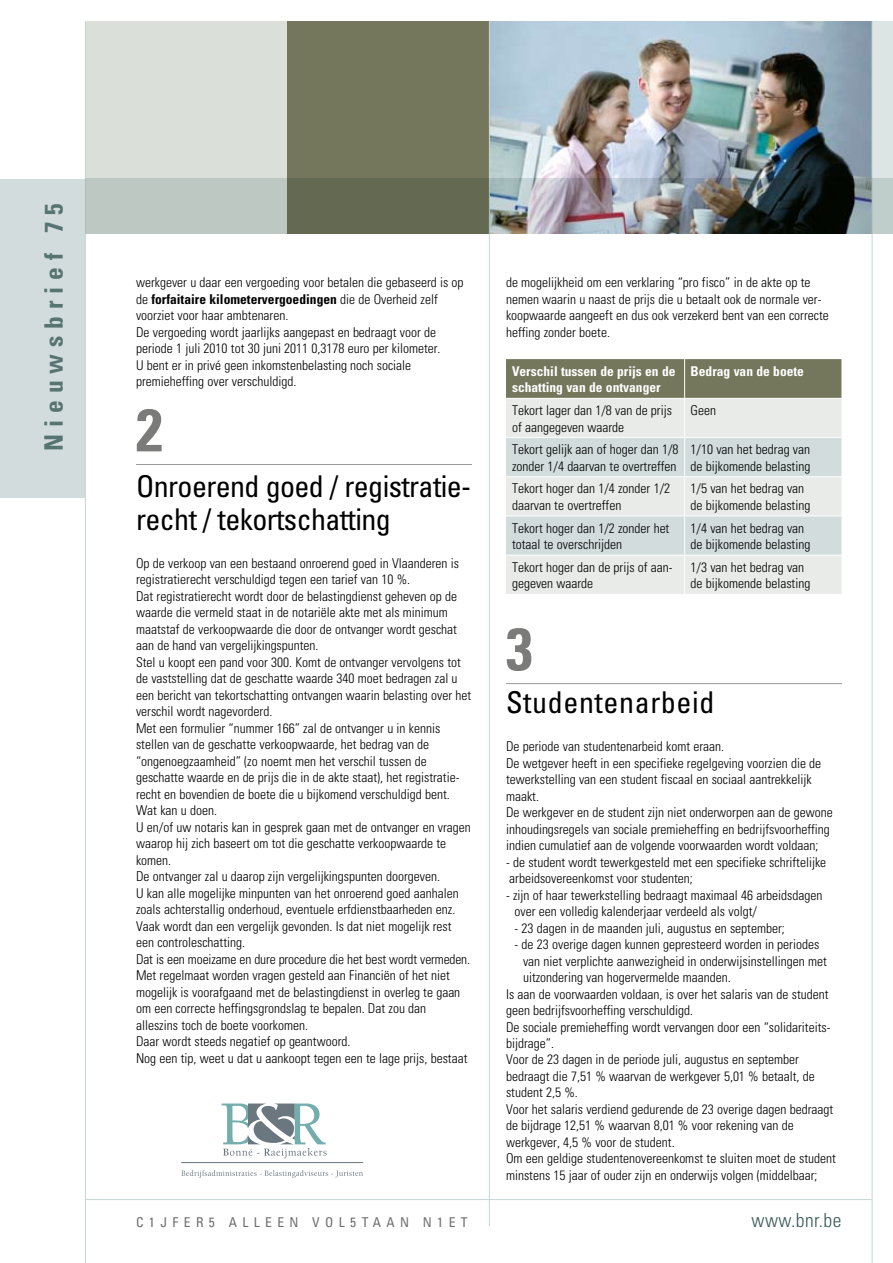
<style>
.page{position:relative;width:893px;height:1263px;background:#fff}
.page>*{position:absolute;margin:0;border:0;box-sizing:border-box;transform-origin:0 0}
.t1{font:700 condensed 60px "Univers";color:#7b7b7a}
.t2{font:condensed 30px/33px "Univers";letter-spacing:-.02em;color:#000}
.t3{font:condensed 30px "Univers";letter-spacing:.02em;color:#000}
.t4{font:700 condensed 25.5px "Univers";letter-spacing:.27em;color:#385a58}
.t5{font:300 condensed 19.5px "Univers";letter-spacing:.025em;color:#385a58}
.t6{font:300 condensed 13.5px/16.5px "Univers";color:#000}
.t7{font:700 condensed 13.5px/16.5px "Univers";color:#fff}
.t8{font:condensed 13.5px "Univers";letter-spacing:.4em;color:#6f6f6f}
.s1{font-weight:700}
</style>
<div class="page">
<img style="left:490px;top:21px;width:382px;height:158px">
<div style="left:85px;top:21px;width:202px;height:213px;background:#dbdfda"></div>
<div style="left:287px;top:21px;width:202px;height:213px;background:#74775c"></div>
<div style="left:0;top:179px;width:85px;height:318px;background:#d2dcdc"></div>
<hr style="left:85px;top:21px;width:1px;height:1242px;background:#c8d4d4">
<hr style="left:872px;top:21px;width:1px;height:1242px;background:#c8d4d4">
<hr style="left:136px;top:464px;width:336px;height:1px;background:#9c9c9c">
<hr style="left:506px;top:683px;width:336px;height:1px;background:#9c9c9c">
<div style="left:506px;top:359px;width:336px;height:39px;background:#74775c"></div>
<div style="left:506px;top:399px;width:336px;height:195px;background:#e8ebe8"></div>
<svg style="left:506px;top:438px;width:336px;height:117px;background:#d9e1e0"></svg>
<hr style="left:684px;top:359px;width:1px;height:39px;background:#fff">
<hr style="left:684px;top:399px;width:1px;height:38px;background:#fff">
<hr style="left:506px;top:437px;width:179px;height:1px;background:#fff">
<hr style="left:685px;top:437px;width:157px;height:1px;background:#fff">
<hr style="left:684px;top:438px;width:1px;height:38px;background:#fff">
<hr style="left:506px;top:476px;width:179px;height:1px;background:#fff">
<hr style="left:685px;top:476px;width:157px;height:1px;background:#fff">
<hr style="left:684px;top:477px;width:1px;height:39px;background:#fff">
<hr style="left:506px;top:516px;width:179px;height:1px;background:#fff">
<hr style="left:685px;top:516px;width:157px;height:1px;background:#fff">
<hr style="left:684px;top:516px;width:1px;height:39px;background:#fff">
<hr style="left:506px;top:555px;width:179px;height:1px;background:#fff">
<hr style="left:685px;top:555px;width:157px;height:1px;background:#fff">
<hr style="left:684px;top:555px;width:1px;height:39px;background:#fff">
<hr style="left:181px;top:1162px;width:182px;height:1px;background:#6c787e">
<svg style="left:181px;top:1170px;width:182px;height:8px"></svg>
<svg style="left:222px;top:1103px;width:105px;height:55px"></svg>
<hr style="left:489px;top:21px;width:1px;height:1205px;background:#c8d4d4">
<hr style="left:85px;top:1199px;width:787px;height:1px;background:#c8d4d4">
<img style="left:85px;top:179px;width:808px;height:55px">
<h3 class="t4" style="left:38px;top:451px;width:249px;rotate:-90deg">Nieuwsbrief 75</h3>
<p class="t6" style="left:136px;top:274px;width:329px">werkgever u daar een vergoeding voor betalen die gebaseerd is op de <span class="s1">forfaitaire kilometervergoedingen</span> die de Overheid zelf voorziet voor haar ambtenaren.<br>De vergoeding wordt jaarlijks aangepast en bedraagt voor de periode 1 juli 2010 tot 30 juni 2011 0,3178 euro per kilometer.<br>U bent er in privé geen inkomstenbelasting noch sociale premieheffing over verschuldigd.</p>
<h1 class="t1" style="left:136px;top:393px;width:28px">2</h1>
<h2 class="t2" style="left:136px;top:469px;width:337px">Onroerend goed / registratie&shy;recht / tekortschatting</h2>
<p class="t6" style="left:136px;top:555px;width:337px">Op de verkoop van een bestaand onroerend goed in Vlaanderen is registratierecht verschuldigd tegen een tarief van 10 %.<br>Dat registratierecht wordt door de belastingdienst geheven op de waarde die vermeld staat in de notariële akte met als minimum maatstaf de verkoopwaarde die door de ontvanger wordt geschat aan de hand van vergelijkingspunten.<br>Stel u koopt een pand voor 300. Komt de ontvanger vervolgens tot de vaststelling dat de geschatte waarde 340 moet bedragen zal u een bericht van tekortschatting ontvangen waarin belasting over het verschil wordt nagevorderd.<br>Met een formulier “nummer 166” zal de ontvanger u in kennis stellen van de geschatte verkoopwaarde, het bedrag van de “ongenoegzaamheid” (zo noemt men het verschil tussen de geschatte waarde en de prijs die in de akte staat), het registratie&shy;recht en bovendien de boete die u bijkomend verschuldigd bent.<br>Wat kan u doen.<br>U en/of uw notaris kan in gesprek gaan met de ontvanger en vragen waarop hij zich baseert om tot die geschatte verkoopwaarde te komen.<br>De ontvanger zal u daarop zijn vergelijkingspunten doorgeven.<br>U kan alle mogelijke minpunten van het onroerend goed aanhalen zoals achterstallig onderhoud, eventuele erfdienstbaarheden enz.<br>Vaak wordt dan een vergelijk gevonden. Is dat niet mogelijk rest een controleschatting.<br>Dat is een moeizame en dure procedure die het best wordt vermeden.<br>Met regelmaat worden vragen gesteld aan Financiën of het niet mogelijk is voorafgaand met de belastingdienst in overleg te gaan om een correcte heffingsgrondslag te bepalen. Dat zou dan alleszins toch de boete voorkomen.<br>Daar wordt steeds negatief op geantwoord.<br>Nog een tip, weet u dat u aankoopt tegen een te lage prijs, bestaat</p>
<p class="t6" style="left:506px;top:274px;width:324px">de mogelijkheid om een verklaring “pro fisco” in de akte op te nemen waarin u naast de prijs die u betaalt ook de normale ver&shy;koopwaarde aangeeft en dus ook verzekerd bent van een correcte heffing zonder boete.</p>
<p class="t7" style="left:512px;top:363px;width:165px">Verschil tussen de prijs en de schatting van de ontvanger</p>
<p class="t7" style="left:691px;top:363px;width:115px">Bedrag van de boete</p>
<p class="t6" style="left:512px;top:402px;width:161px">Tekort lager dan 1/8 van de prijs of aangegeven waarde</p>
<p class="t6" style="left:691px;top:402px;width:27px">Geen</p>
<p class="t6" style="left:512px;top:441px;width:168px">Tekort gelijk aan of hoger dan 1/8 zonder 1/4 daarvan te overtreffen</p>
<p class="t6" style="left:691px;top:441px;width:121px">1/10 van het bedrag van de bijkomende belasting</p>
<p class="t6" style="left:512px;top:480px;width:160px">Tekort hoger dan 1/4 zonder 1/2 daarvan te overtreffen</p>
<p class="t6" style="left:691px;top:480px;width:121px">1/5 van het bedrag van de bijkomende belasting</p>
<p class="t6" style="left:512px;top:520px;width:159px">Tekort hoger dan 1/2 zonder het totaal te overschrijden</p>
<p class="t6" style="left:691px;top:520px;width:121px">1/4 van het bedrag van de bijkomende belasting</p>
<p class="t6" style="left:512px;top:559px;width:162px">Tekort hoger dan de prijs of aan&shy;gegeven waarde</p>
<p class="t6" style="left:691px;top:559px;width:121px">1/3 van het bedrag van de bijkomende belasting</p>
<h1 class="t1" style="left:506px;top:612px;width:28px">3</h1>
<h2 class="t3" style="left:506px;top:683px;width:210px">Studentenarbeid</h2>
<p class="t6" style="left:506px;top:738px;width:328px">De periode van studentenarbeid komt eraan.<br>De wetgever heeft in een specifieke regelgeving voorzien die de tewerkstelling van een student fiscaal en sociaal aantrekkelijk maakt.<br>De werkgever en de student zijn niet onderworpen aan de gewone inhoudingsregels van sociale premieheffing en bedrijfsvoorheffing indien cumulatief aan de volgende voorwaarden wordt voldaan;</p>
<p class="t6" style="left:506px;top:853px;width:322px">- de student wordt tewerkgesteld met een specifieke schriftelijke arbeidsovereenkomst voor studenten;</p>
<p class="t6" style="left:514px;top:886px;width:309px;text-indent:-9px">- zijn of haar tewerkstelling bedraagt maximaal 46 arbeidsdagen over een volledig kalenderjaar verdeeld als volgt/</p>
<p class="t6" style="left:514px;top:919px;width:272px">- 23 dagen in de maanden juli, augustus en september;</p>
<p class="t6" style="left:514px;top:936px;width:306px">- de 23 overige dagen kunnen gepresteerd worden in periodes</p>
<p class="t6" style="left:523px;top:952px;width:305px">van niet verplichte aanwezigheid in onderwijsinstellingen met</p>
<p class="t6" style="left:523px;top:969px;width:209px">uitzondering van hogervermelde maanden.</p>
<p class="t6" style="left:506px;top:985px;width:324px">Is aan de voorwaarden voldaan, is over het salaris van de student</p>
<p class="t6" style="left:506px;top:1002px;width:189px">geen bedrijfsvoorheffing verschuldigd.</p>
<p class="t6" style="left:506px;top:1018px;width:326px">De sociale premieheffing wordt vervangen door een “solidariteits-</p>
<p class="t6" style="left:506px;top:1035px;width:49px">bijdrage”.</p>
<p class="t6" style="left:506px;top:1051px;width:295px">Voor de 23 dagen in de periode juli, augustus en september</p>
<p class="t6" style="left:506px;top:1068px;width:310px">bedraagt die 7,51 % waarvan de werkgever 5,01 % betaalt, de</p>
<p class="t6" style="left:506px;top:1084px;width:73px">student 2,5 %.</p>
<p class="t6" style="left:506px;top:1101px;width:329px">Voor het salaris verdiend gedurende de 23 overige dagen bedraagt</p>
<p class="t6" style="left:506px;top:1117px;width:289px">de bijdrage 12,51 % waarvan 8,01 % voor rekening van de</p>
<p class="t6" style="left:506px;top:1134px;width:170px">werkgever, 4,5 % voor de student.</p>
<p class="t6" style="left:506px;top:1150px;width:331px">Om een geldige studentenovereenkomst te sluiten moet de student</p>
<p class="t6" style="left:506px;top:1167px;width:313px">minstens 15 jaar of ouder zijn en onderwijs volgen (middelbaar;</p>
<p class="t8" style="left:136px;top:1214px;width:333px">C1jfEr 5 a llee n v ol5taa n n1e t</p>
<h3 class="t5" style="left:752px;top:1209px;width:91px">www.bnr.be</h3>
</div>
